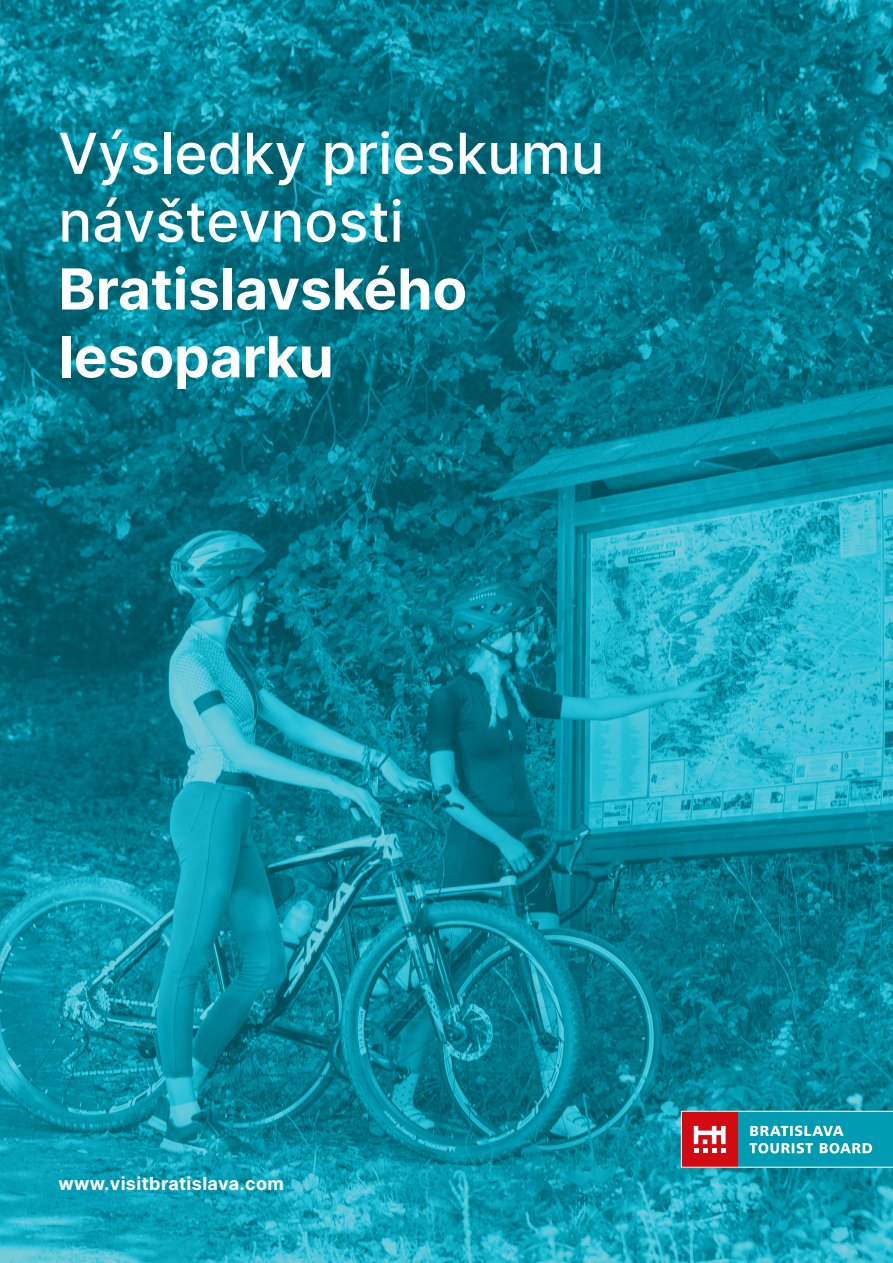
<style>
.page{position:relative;width:893px;height:1263px;background:#fff}
.page>*{position:absolute;margin:0;border:0;box-sizing:border-box;transform-origin:0 0}
.t1{font:500 56.55px/67.8px "Inter";color:#fff}
.t2{font:700 56.55px/67.8px "Inter";color:#fff}
.t3{font:700 18px "Inter";letter-spacing:.02em;color:#fff}
</style>
<div class="page">
<img style="left:0;top:0;width:893px;height:1263px">
<svg style="left:681px;top:1111px;width:212px;height:56px;background:#568b9b"></svg>
<p class="t1" style="left:58px;top:118px;width:547px">Výsledky prieskumu návštevnosti</p>
<p class="t2" style="left:58px;top:254px;width:410px">Bratislavského lesoparku</p>
<p class="t3" style="left:58px;top:1170px;width:227px">www.visitbratislava.com</p>
</div>
